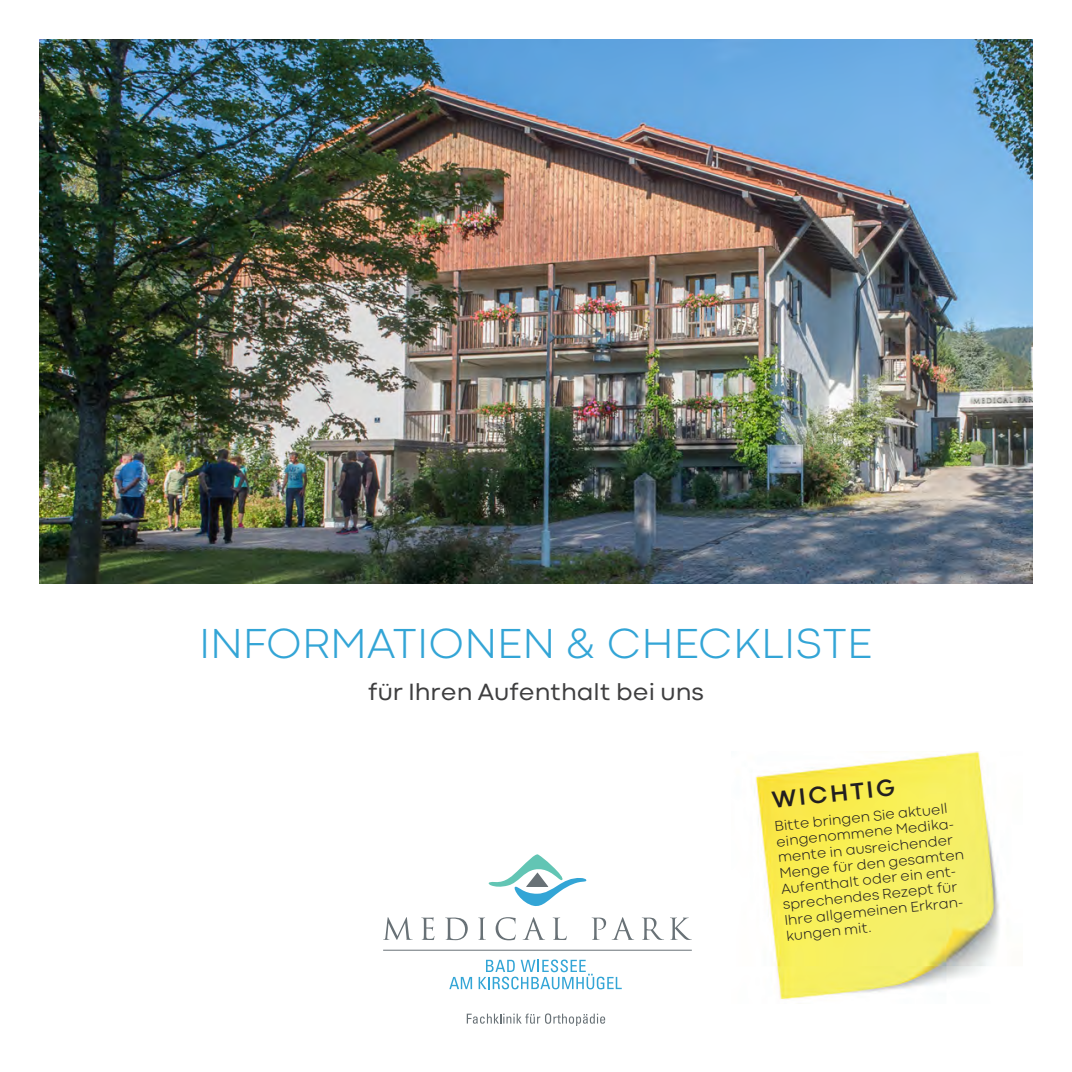
<style>
.page{position:relative;width:1072px;height:1072px;background:#fff}
.page>*{position:absolute;margin:0;border:0;box-sizing:border-box;transform-origin:0 0}
.t1{font:300 43.75px "Codec Cold";letter-spacing:.01em;color:#33a5d6}
.t2{font:24.5px "Codec Cold";color:#3e3e3f}
.t3{font:700 24.5px "Codec Cold";color:#231f20}
.t4{font:300 14.7px/15.8px "Codec Cold";color:#231f20}
</style>
<div class="page">
<img style="left:40px;top:40px;width:992px;height:544px">
<svg style="left:467px;top:1013px;width:138px;height:12px"></svg>
<svg style="left:488px;top:854px;width:99px;height:52px"></svg>
<hr style="left:383px;top:949px;width:309px;height:1px;background:#687176">
<svg style="left:385px;top:917px;width:25px;height:22px"></svg>
<svg style="left:421px;top:917px;width:13px;height:23px"></svg>
<svg style="left:445px;top:917px;width:23px;height:23px"></svg>
<svg style="left:478px;top:917px;width:7px;height:22px"></svg>
<svg style="left:495px;top:917px;width:20px;height:23px"></svg>
<svg style="left:525px;top:917px;width:18px;height:22px"></svg>
<svg style="left:552px;top:917px;width:14px;height:23px"></svg>
<svg style="left:591px;top:917px;width:41px;height:22px"></svg>
<svg style="left:641px;top:917px;width:20px;height:22px"></svg>
<svg style="left:670px;top:917px;width:19px;height:22px"></svg>
<svg style="left:449px;top:976px;width:23px;height:13px"></svg>
<svg style="left:478px;top:959px;width:143px;height:30px"></svg>
<img style="left:755px;top:751px;width:245px;height:249px">
<h1 class="t1" style="left:199px;top:618px;width:674px">INFORMATIONEN &amp; CHECKLISTE</h1>
<h2 class="t2" style="left:368px;top:677px;width:337px">für Ihren Aufenthalt bei uns</h2>
<h2 class="t3" style="left:770px;top:785px;width:125px;rotate:-6deg">WICHTIG</h2>
<p class="t4" style="left:774px;top:818px;width:187px;rotate:-6deg">Bitte bringen Sie aktuell eingenommene Medika&shy;mente in ausreichender<br>Menge für den gesamten<br>Aufenthalt oder ein ent&shy;sprechendes Rezept für<br>Ihre allgemeinen Erkran&shy;kungen mit.</p>
</div>
